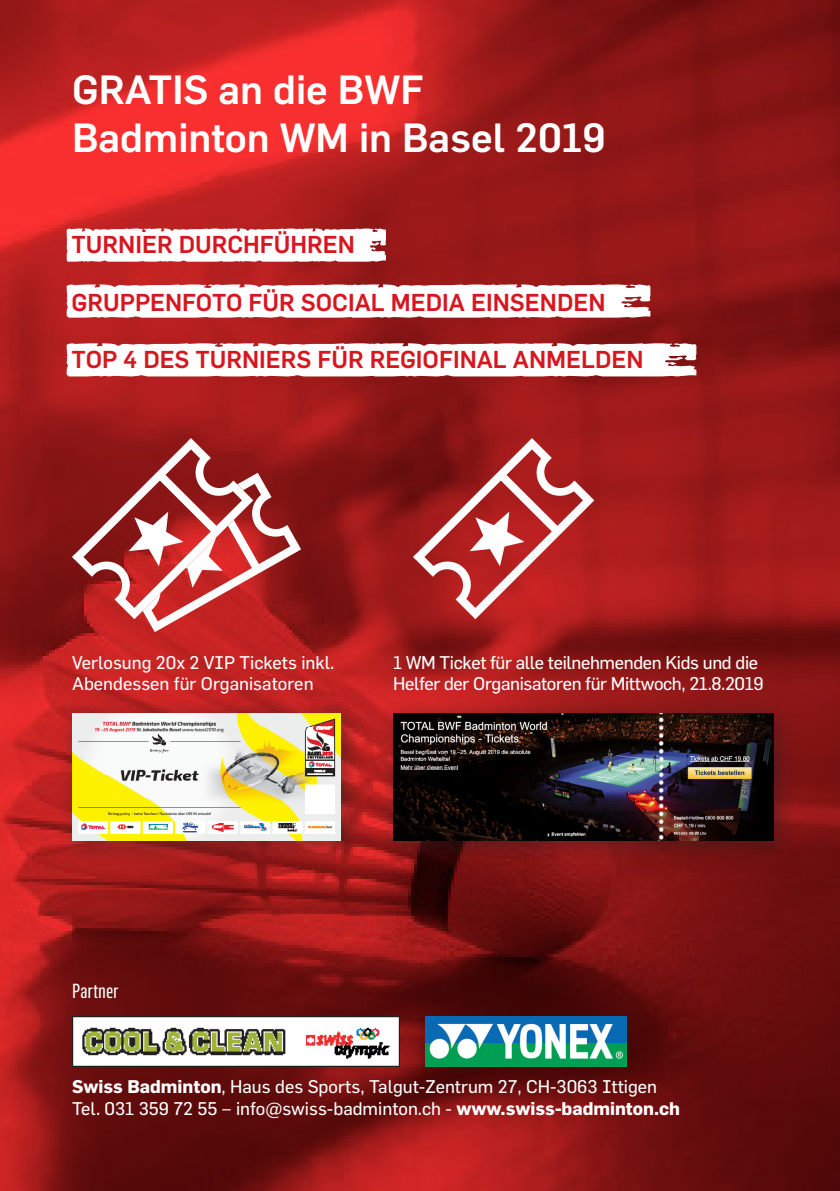
<style>
.page{position:relative;width:840px;height:1191px;background:#fff}
.page>*{position:absolute;margin:0;border:0;box-sizing:border-box;transform-origin:0 0}
.t1{font:500 40px "Flama";color:#fff}
.t2{font:500 24px "Flama";color:#d7171f}
.t3{font:20px "Flama Condensed Basic";color:#fff}
.t4{font:18px "Flama Basic";color:#fff}
.t5{font:18px "Flama Basic";letter-spacing:-.02em;color:#fff}
.s1{font-family:"Flama";font-weight:700}
</style>
<div class="page">
<img style="left:0;top:0;width:839px;height:1191px">
<img style="left:72px;top:1017px;width:327px;height:49px">
<div style="left:56px;top:697px;width:309px;height:168px;background:#231f20;opacity:.5"></div>
<img style="left:72px;top:713px;width:268px;height:128px">
<div style="left:377px;top:697px;width:420px;height:168px;background:#231f20;opacity:.5"></div>
<img style="left:393px;top:713px;width:379px;height:128px">
<svg style="left:413px;top:438px;width:181px;height:181px"></svg>
<svg style="left:72px;top:438px;width:229px;height:194px"></svg>
<img style="left:425px;top:1017px;width:201px;height:49px">
<svg style="left:67px;top:228px;width:319px;height:34px"></svg>
<svg style="left:67px;top:284px;width:583px;height:34px"></svg>
<svg style="left:67px;top:343px;width:629px;height:33px"></svg>
<p class="t1" style="left:72px;top:61px;width:353px">GRATIS an die BWF</p>
<p class="t1" style="left:72px;top:109px;width:535px">Badminton WM in Basel 2019</p>
<p class="t2" style="left:72px;top:227px;width:285px">TURNIER DURCHFÜHREN</p>
<p class="t2" style="left:72px;top:285px;width:535px">GRUPPENFOTO FÜR SOCIAL MEDIA EINSENDEN</p>
<p class="t2" style="left:72px;top:342px;width:573px">TOP 4 DES TURNIERS FÜR REGIOFINAL ANMELDEN</p>
<p class="t4" style="left:72px;top:651px;width:264px">Verlosung 20x 2 VIP Tickets inkl.</p>
<p class="t4" style="left:72px;top:673px;width:243px">Abendessen für Organisatoren</p>
<p class="t5" style="left:393px;top:651px;width:366px">1 WM Ticket für alle teilnehmenden Kids und die</p>
<p class="t5" style="left:393px;top:673px;width:372px">Helfer der Organisatoren für Mittwoch, 21.8.2019</p>
<p class="t3" style="left:72px;top:979px;width:48px">Partner</p>
<p class="t4" style="left:72px;top:1076px;width:586px"><span class="s1">Swiss Badminton</span>, Haus des Sports, Talgut-Zentrum 27, CH-3063 Ittigen</p>
<p class="t4" style="left:72px;top:1097px;width:609px">Tel. 031 359 72 55 – info@swiss-badminton.ch - <span class="s1">www.swiss-badminton.ch</span></p>
</div>
